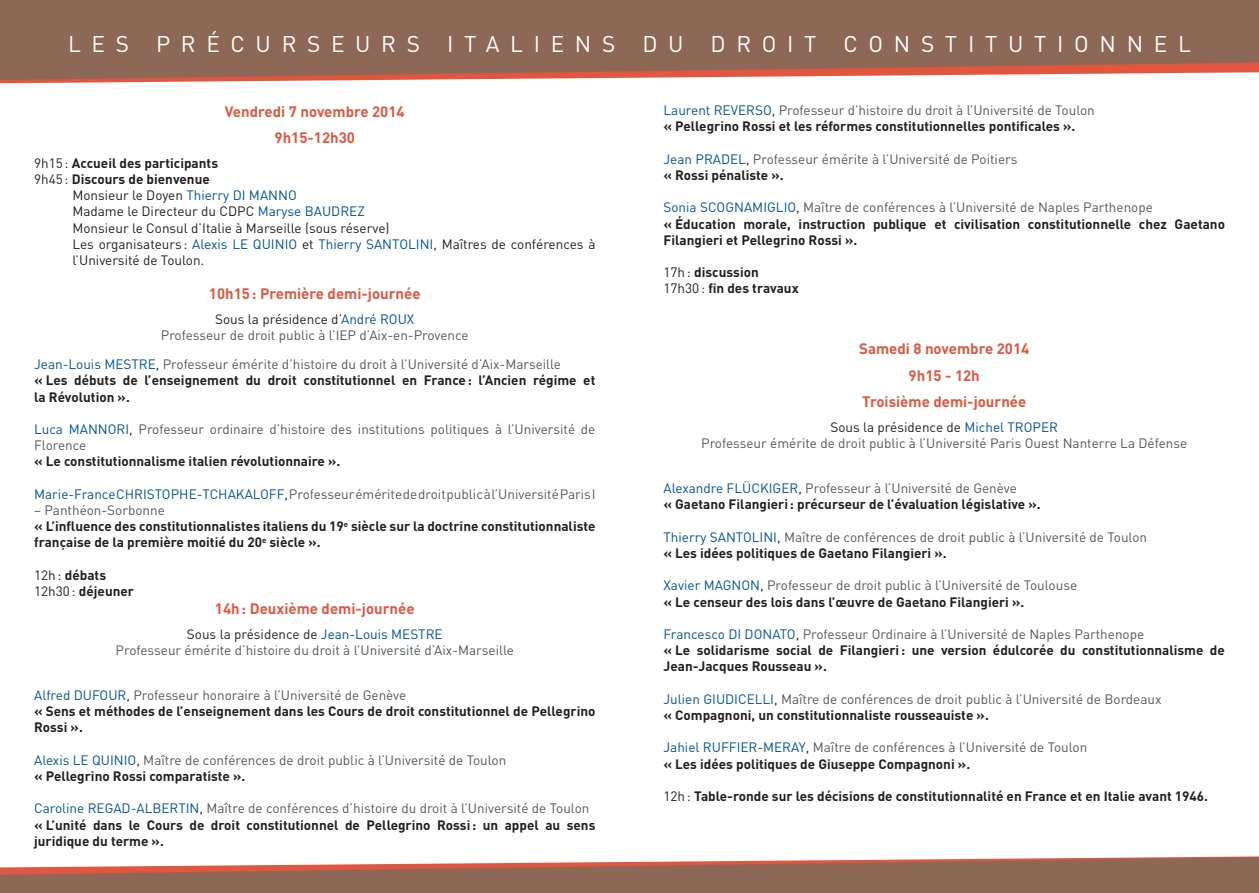
<style>
.page{position:relative;width:1259px;height:893px;background:#fff}
.page>*{position:absolute;margin:0;border:0;box-sizing:border-box;transform-origin:0 0}
.t1{font:22.5px "DIN";letter-spacing:.475em;color:#fff}
.partie{font:700 15px "DIN";color:#e2553e}
.texte{font:700 13.5px/16.2px "DIN";color:#231f20}
.texte-2{font:13.5px/16.2px "DIN";color:#53585c}
.texte_partie{font:13.5px/16.2px "DIN";color:#53585c;text-align:center}
.texte-3{font:13.5px/16.2px "DIN";color:#231f20}
.s1{font-weight:400}
.s2{color:#015396}
.s3{color:#231f20}
</style>
<div class="page">
<svg style="left:0;top:80px;width:369px;height:3px"></svg>
<svg style="left:0;top:0;width:1259px;height:80px;background:#986b5a"></svg>
<svg style="left:0;top:857px;width:1259px;height:36px;background:#a67a6b"></svg>
<p class="t1" style="left:68px;top:30px;width:1124px">LES PRÉCURSEURS ITALIENS DU DROIT CONSTITUTIONNEL</p>
<p class="partie" style="left:225px;top:101px;width:181px">Vendredi 7 novembre 2014</p>
<p class="partie" style="left:274px;top:128px;width:82px">9h15-12h30</p>
<p class="texte" style="left:34px;top:154px;width:185px"><span class="s1">9h15:</span> Accueil des participants</p>
<p class="texte" style="left:34px;top:170px;width:177px"><span class="s1">9h45:</span> Discours de bienvenue</p>
<p class="texte-3" style="left:72px;top:187px;width:226px">Monsieur le Doyen <span class="s2">Thierry DI MANNO</span></p>
<p class="texte-3" style="left:72px;top:203px;width:294px">Madame le Directeur du CDPC <span class="s2">Maryse BAUDREZ</span></p>
<p class="texte-3" style="left:72px;top:219px;width:319px">Monsieur le Consul d’Italie à Marseille (sous réserve)</p>
<p class="texte-3" style="left:72px;top:236px;width:524px">Les organisateurs : <span class="s2">Alexis LE QUINIO</span> et <span class="s2">Thierry SANTOLINI</span>, Maîtres de conférences à l’Université de Toulon.</p>
<p class="partie" style="left:209px;top:284px;width:213px">10h15: Première demi-journée</p>
<p class="texte_partie" style="left:161px;top:311px;width:309px"><span class="s3">Sous la présidence d’</span><span class="s2">André ROUX<br></span>Professeur de droit public à l’IEP d’Aix-en-Provence</p>
<p class="texte-2" style="left:34px;top:356px;width:528px"><span class="s2">Jean-Louis MESTRE</span><span class="s3">,</span> Professeur émérite d’histoire du droit à l’Université d’Aix-Marseille</p>
<p class="texte" style="left:34px;top:372px;width:563px">« Les débuts de l’enseignement du droit constitutionnel en France: l’Ancien régime et la Révolution ».</p>
<p class="texte-2" style="left:34px;top:421px;width:563px"><span class="s2">Luca MANNORI</span><span class="s3">,</span> Professeur ordinaire d’histoire des institutions politiques à l’Université de<br>Florence</p>
<p class="texte" style="left:34px;top:453px;width:308px">« Le constitutionnalisme italien révolutionnaire ».</p>
<p class="texte-2" style="left:34px;top:485px;width:563px"><span class="s2">Marie-France CHRISTOPHE-TCHAKALOFF</span><span class="s3">,</span> Professeur émérite de droit public à l’Université Paris I</p>
<p class="texte-2" style="left:34px;top:502px;width:132px">– Panthéon-Sorbonne</p>
<p class="texte" style="left:34px;top:518px;width:563px">« L’influence des constitutionnalistes italiens du 19<sup>e</sup> siècle sur la doctrine constitutionnaliste française de la première moitié du 20<sup>e</sup> siècle ».</p>
<p class="texte" style="left:34px;top:566px;width:73px"><span class="s1">12h:</span> débats</p>
<p class="texte" style="left:34px;top:582px;width:101px"><span class="s1">12h30:</span> déjeuner</p>
<p class="partie" style="left:215px;top:599px;width:201px">14h: Deuxième demi-journée</p>
<p class="texte_partie" style="left:116px;top:625px;width:400px"><span class="s3">Sous la présidence de</span> <span class="s2">Jean-Louis MESTRE<br></span>Professeur émérite d’histoire du droit à l’Université d’Aix-Marseille</p>
<p class="texte-2" style="left:34px;top:687px;width:374px"><span class="s2">Alfred DUFOUR</span><span class="s3">,</span> Professeur honoraire à l’Université de Genève</p>
<p class="texte" style="left:34px;top:703px;width:563px">« Sens et méthodes de l’enseignement dans les Cours de droit constitutionnel de Pellegrino<br>Rossi ».</p>
<p class="texte-2" style="left:34px;top:752px;width:474px"><span class="s2">Alexis LE QUINIO</span><span class="s3">,</span> Maître de conférences de droit public à l’Université de Toulon</p>
<p class="texte" style="left:34px;top:767px;width:213px">« Pellegrino Rossi comparatiste ».</p>
<p class="texte-2" style="left:34px;top:800px;width:557px"><span class="s2">Caroline REGAD-ALBERTIN</span><span class="s3">,</span> Maître de conférences d’histoire du droit à l’Université de Toulon</p>
<p class="texte" style="left:34px;top:816px;width:563px">« L’unité dans le Cours de droit constitutionnel de Pellegrino Rossi: un appel au sens juridique du terme ».</p>
<p class="texte-2" style="left:663px;top:102px;width:433px"><span class="s2">Laurent REVERSO</span><span class="s3">,</span> Professeur d’histoire du droit à l’Université de Toulon</p>
<p class="texte" style="left:663px;top:118px;width:413px">« Pellegrino Rossi et les réformes constitutionnelles pontificales ».</p>
<p class="texte-2" style="left:663px;top:151px;width:355px"><span class="s2">Jean PRADEL</span><span class="s3">,</span> Professeur émérite à l’Université de Poitiers</p>
<p class="texte" style="left:663px;top:166px;width:122px">« Rossi pénaliste ».</p>
<p class="texte-2" style="left:663px;top:199px;width:491px"><span class="s2">Sonia SCOGNAMIGLIO</span><span class="s3">,</span> Maître de conférences à l’Université de Naples Parthenope</p>
<p class="texte" style="left:663px;top:215px;width:563px">« Éducation morale, instruction publique et civilisation constitutionnelle chez Gaetano<br>Filangieri et Pellegrino Rossi ».</p>
<p class="texte" style="left:663px;top:264px;width:97px"><span class="s1">17h:</span> discussion</p>
<p class="texte" style="left:663px;top:280px;width:137px"><span class="s1">17h30:</span> fin des travaux</p>
<p class="partie" style="left:859px;top:339px;width:172px">Samedi 8 novembre 2014</p>
<p class="partie" style="left:908px;top:365px;width:73px">9h15 - 12h</p>
<p class="partie" style="left:862px;top:392px;width:166px">Troisième demi-journée</p>
<p class="texte_partie" style="left:701px;top:419px;width:487px"><span class="s3">Sous la présidence de</span> <span class="s2">Michel TROPER<br></span>Professeur émérite de droit public à l’Université Paris Ouest Nanterre La Défense</p>
<p class="texte-2" style="left:663px;top:480px;width:355px"><span class="s2">Alexandre FLÜCKIGER</span><span class="s3">,</span> Professeur à l’Université de Genève</p>
<p class="texte" style="left:663px;top:496px;width:379px">« Gaetano Filangieri: précurseur de l’évaluation législative ».</p>
<p class="texte-2" style="left:663px;top:529px;width:485px"><span class="s2">Thierry SANTOLINI</span><span class="s3">,</span> Maître de conférences de droit public à l’Université de Toulon</p>
<p class="texte" style="left:663px;top:544px;width:285px">« Les idées politiques de Gaetano Filangieri ».</p>
<p class="texte-2" style="left:663px;top:577px;width:415px"><span class="s2">Xavier MAGNON</span><span class="s3">,</span> Professeur de droit public à l’Université de Toulouse</p>
<p class="texte" style="left:663px;top:593px;width:362px">« Le censeur des lois dans l’œuvre de Gaetano Filangieri ».</p>
<p class="texte-2" style="left:663px;top:626px;width:482px"><span class="s2">Francesco DI DONATO</span><span class="s3">,</span> Professeur Ordinaire à l’Université de Naples Parthenope</p>
<p class="texte" style="left:663px;top:642px;width:563px">« Le solidarisme social de Filangieri: une version édulcorée du constitutionnalisme de<br>Jean-Jacques Rousseau ».</p>
<p class="texte-2" style="left:663px;top:691px;width:499px"><span class="s2">Julien GIUDICELLI</span><span class="s3">,</span> Maître de conférences de droit public à l’Université de Bordeaux</p>
<p class="texte" style="left:663px;top:706px;width:327px">« Compagnoni, un constitutionnaliste rousseauiste ».</p>
<p class="texte-2" style="left:663px;top:739px;width:425px"><span class="s2">Jahiel RUFFIER-MERAY</span><span class="s3">,</span> Maître de conférences à l’Université de Toulon</p>
<p class="texte" style="left:663px;top:755px;width:308px">« Les idées politiques de Giuseppe Compagnoni ».</p>
<p class="texte" style="left:663px;top:787px;width:546px"><span class="s1">12h:</span> Table-ronde sur les décisions de constitutionnalité en France et en Italie avant 1946.</p>
</div>
